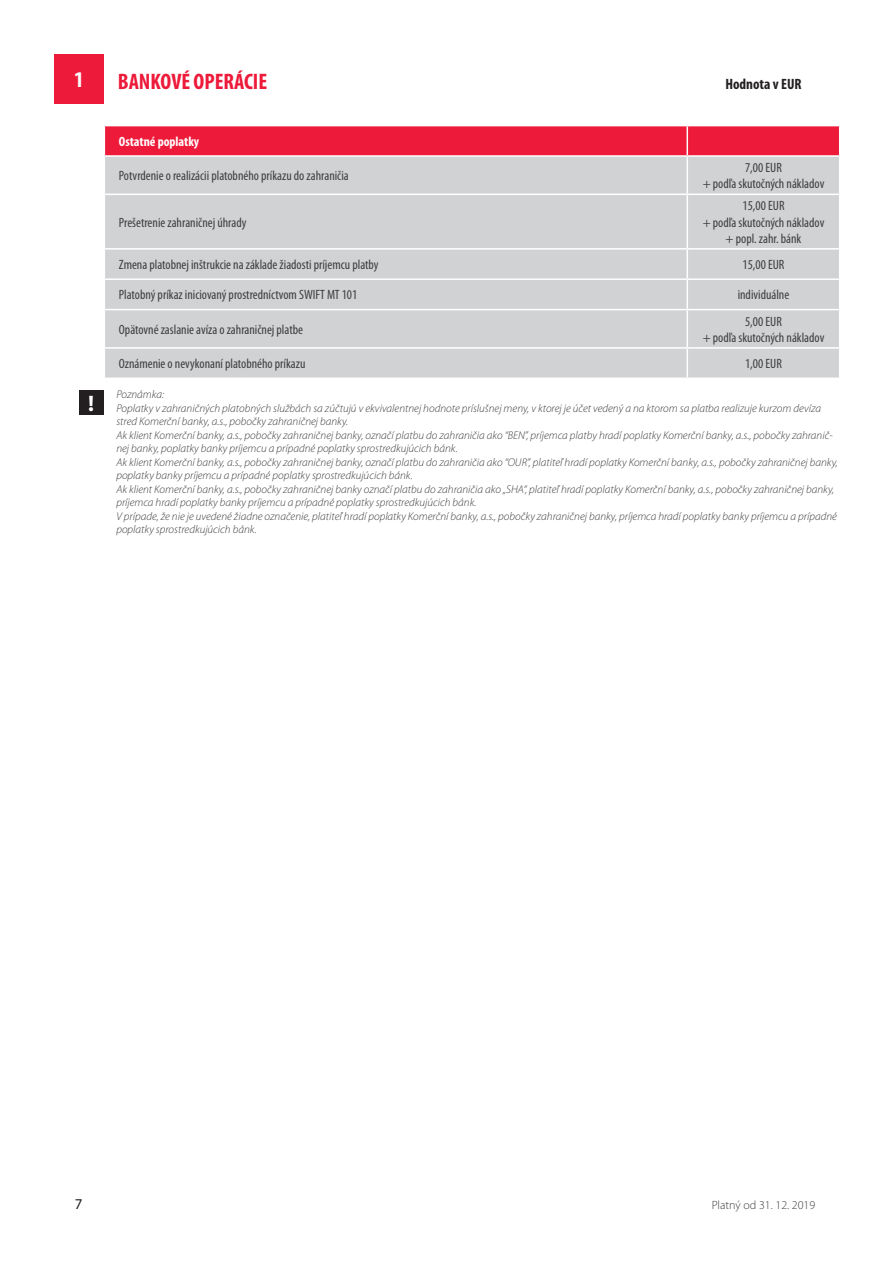
<style>
.page{position:relative;width:893px;height:1263px;background:#fff}
.page>*{position:absolute;margin:0;border:0;box-sizing:border-box;transform-origin:0 0}
.t1{font:700 condensed 22.5px "Myriad Pro";color:#ed1a3a}
.t2{font:700 condensed 22.5px "Myriad Pro";color:#fff}
.t3{font:700 22.5px "Myriad Pro";color:#fff}
.t4{font:700 condensed 15px "Myriad Pro";color:#231f20}
.t5{font:15px "Myriad Pro";color:#231f20}
.t6{font:condensed 13.5px/16.2px "Myriad Pro";color:#3e3e3f;text-align:center}
.t7{font:700 condensed 13.5px "Myriad Pro";color:#fff}
.t8{font:300 12px "Myriad Pro";color:#3e3e3f}
.t9{font:italic 300 11.25px/13.5px "Myriad Pro";color:#3e3e3f}
</style>
<div class="page">
<div style="left:105px;top:157px;width:734px;height:220px;background:#d1d2d4"></div>
<hr style="left:686px;top:157px;width:2px;height:37px;background:#fff">
<hr style="left:686px;top:195px;width:2px;height:53px;background:#fff">
<hr style="left:686px;top:250px;width:2px;height:28px;background:#fff">
<hr style="left:686px;top:280px;width:2px;height:29px;background:#fff">
<hr style="left:686px;top:310px;width:2px;height:37px;background:#fff">
<hr style="left:686px;top:349px;width:2px;height:28px;background:#fff">
<div style="left:104px;top:126px;width:736px;height:29px;background:#ed1a3a"></div>
<hr style="left:104px;top:194px;width:583px;height:1px;background:#fff">
<hr style="left:687px;top:194px;width:153px;height:1px;background:#fff">
<hr style="left:104px;top:248px;width:583px;height:2px;background:#fff">
<hr style="left:687px;top:248px;width:153px;height:2px;background:#fff">
<hr style="left:104px;top:278px;width:583px;height:2px;background:#fff">
<hr style="left:687px;top:278px;width:153px;height:2px;background:#fff">
<hr style="left:104px;top:309px;width:583px;height:1px;background:#fff">
<hr style="left:687px;top:309px;width:153px;height:1px;background:#fff">
<hr style="left:104px;top:347px;width:583px;height:2px;background:#fff">
<hr style="left:687px;top:347px;width:153px;height:2px;background:#fff">
<div style="left:54px;top:54px;width:50px;height:50px;background:#ed1a3a"></div>
<div style="left:79px;top:390px;width:25px;height:24px;background:#231f20"></div>
<h1 class="t2" style="left:74px;top:67px;width:11px">1</h1>
<h1 class="t1" style="left:118px;top:69px;width:151px">BANKOVÉ OPERÁCIE</h1>
<h2 class="t4" style="left:725px;top:75px;width:78px">Hodnota v EUR</h2>
<p class="t7" style="left:119px;top:134px;width:82px">Ostatné poplatky</p>
<p class="t6" style="left:119px;top:168px;width:231px">Potvrdenie o realizácii platobného príkazu do zahraničia</p>
<p class="t6" style="left:703px;top:160px;width:123px">7,00 EUR<br>+ podľa skutočných nákladov</p>
<p class="t6" style="left:119px;top:214px;width:129px">Prešetrenie zahraničnej úhrady</p>
<p class="t6" style="left:703px;top:198px;width:123px">15,00 EUR<br>+ podľa skutočných nákladov + popl. zahr. bánk</p>
<h1 class="t3" style="left:88px;top:390px;width:8px">!</h1>
<p class="t6" style="left:119px;top:257px;width:261px">Zmena platobnej inštrukcie na základe žiadosti príjemcu platby</p>
<p class="t6" style="left:742px;top:257px;width:43px">15,00 EUR</p>
<p class="t6" style="left:119px;top:287px;width:240px">Platobný príkaz iniciovaný prostredníctvom SWIFT MT 101</p>
<p class="t6" style="left:738px;top:287px;width:53px">individuálne</p>
<p class="t6" style="left:119px;top:321px;width:186px">Opätovné zaslanie avíza o zahraničnej platbe</p>
<p class="t6" style="left:703px;top:313px;width:123px">5,00 EUR<br>+ podľa skutočných nákladov</p>
<p class="t6" style="left:119px;top:356px;width:188px">Oznámenie o nevykonaní platobného príkazu</p>
<p class="t6" style="left:745px;top:356px;width:38px">1,00 EUR</p>
<p class="t9" style="left:116px;top:388px;width:723px">Poznámka:<br>Poplatky v zahraničných platobných službách sa zúčtujú v ekvivalentnej hodnote príslušnej meny, v ktorej je účet vedený a na ktorom sa platba realizuje kurzom devíza stred Komerční banky, a.s., pobočky zahraničnej banky.<br>Ak klient Komerční banky, a.s., pobočky zahraničnej banky, označí platbu do zahraničia ako “BEN”, príjemca platby hradí poplatky Komerční banky, a.s., pobočky zahranič&shy;nej banky, poplatky banky príjemcu a prípadné poplatky sprostredkujúcich bánk.<br>Ak klient Komerční banky, a.s., pobočky zahraničnej banky, označí platbu do zahraničia ako “OUR”, platiteľ hradí poplatky Komerční banky, a.s., pobočky zahraničnej banky, poplatky banky príjemcu a prípadné poplatky sprostredkujúcich bánk.<br>Ak klient Komerční banky, a.s., pobočky zahraničnej banky označí platbu do zahraničia ako „SHA“, platiteľ hradí poplatky Komerční banky, a.s., pobočky zahraničnej banky, príjemca hradí poplatky banky príjemcu a prípadné poplatky sprostredkujúcich bánk.<br>V prípade, že nie je uvedené žiadne označenie, platiteľ hradí poplatky Komerční banky, a.s., pobočky zahraničnej banky, príjemca hradí poplatky banky príjemcu a prípadné poplatky sprostredkujúcich bánk.</p>
<h2 class="t5" style="left:75px;top:1196px;width:9px">7</h2>
<p class="t8" style="left:712px;top:1198px;width:105px">Platný od 31. 12. 2019</p>
</div>
